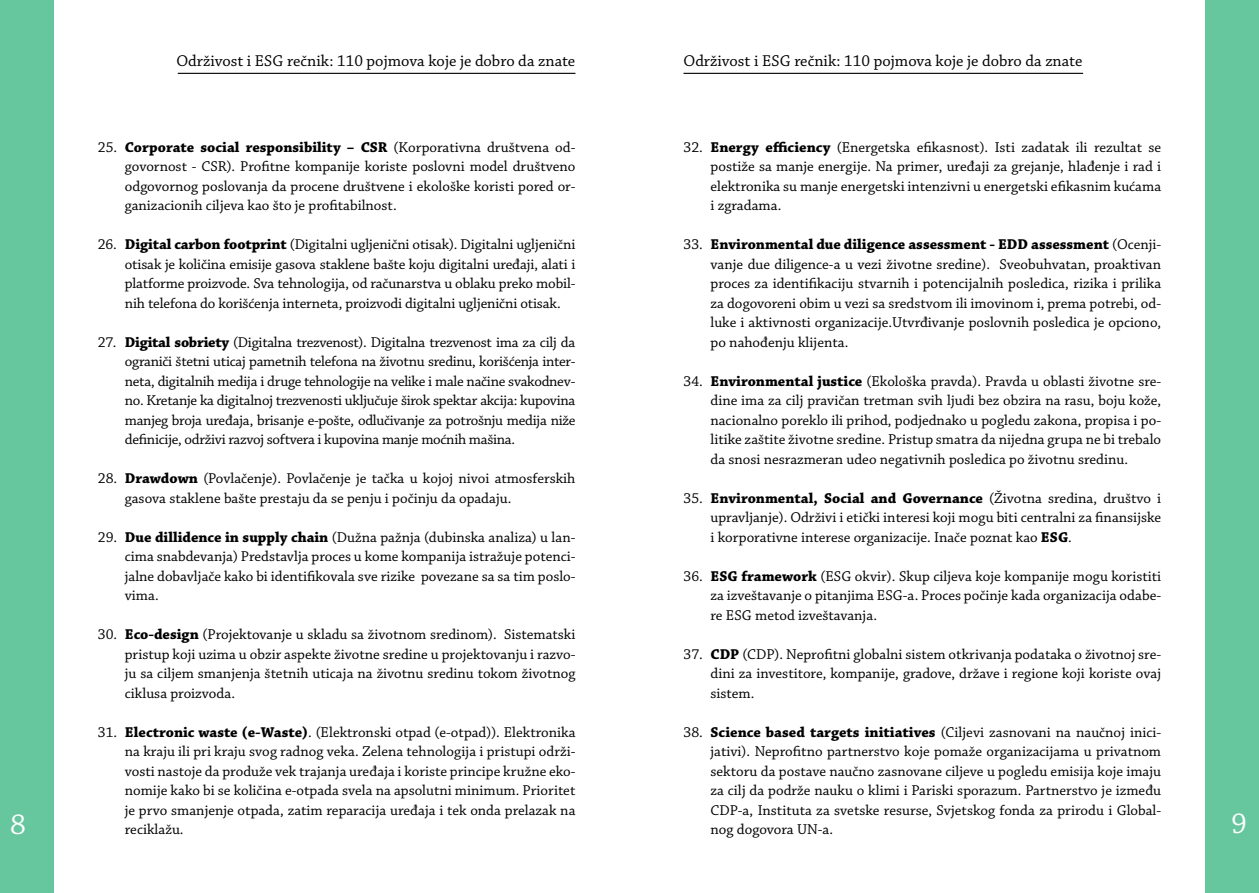
<style>
.page{position:relative;width:1259px;height:893px;background:#fff}
.page>*{position:absolute;margin:0;border:0;box-sizing:border-box;transform-origin:0 0}
.t1{font:30px "Chaparral Pro";color:#fff}
.t2{font:16.5px "Chaparral Pro";color:#000}
.t3{font:15px/19.5px "Chaparral Pro";color:#000;text-align:justify}
.s1{font-weight:700}
</style>
<div class="page">
<div style="left:1205px;top:0;width:54px;height:893px;background:#66c79f"></div>
<hr style="left:178px;top:73px;width:397px;height:1px;background:#000">
<hr style="left:683px;top:73px;width:400px;height:1px;background:#000">
<div style="left:0;top:0;width:54px;height:893px;background:#66c79f"></div>
<p class="t2" style="left:176px;top:51px;width:400px">Održivost i ESG rečnik: 110 pojmova koje je dobro da znate</p>
<p class="t2" style="left:683px;top:51px;width:400px">Održivost i ESG rečnik: 110 pojmova koje je dobro da znate</p>
<p class="t3" style="left:710px;top:138px;width:452px;text-indent:-27px">32. <span class="s1">Energy efficiency</span> (Energetska efikasnost). Isti zadatak ili rezultat se postiže sa manje energije. Na primer, uređaji za grejanje, hlađenje i rad i elektronika su manje energetski intenzivni u energetski efikasnim kućama i zgradama.</p>
<p class="t3" style="left:710px;top:235px;width:452px;text-indent:-27px">33. <span class="s1">Environmental due diligence assessment - EDD assessment</span> (Ocenji&shy;vanje due diligence-a u vezi životne sredine). Sveobuhvatan, proaktivan proces za identifikaciju stvarnih i potencijalnih posledica, rizika i prilika za dogovoreni obim u vezi sa sredstvom ili imovinom i, prema potrebi, od&shy;luke i aktivnosti organizacije.Utvrđivanje poslovnih posledica je opciono, po nahođenju klijenta.</p>
<p class="t3" style="left:710px;top:372px;width:452px;text-indent:-27px">34. <span class="s1">Environmental justice</span> (Ekološka pravda). Pravda u oblasti životne sre&shy;dine ima za cilj pravičan tretman svih ljudi bez obzira na rasu, boju kože, nacionalno poreklo ili prihod, podjednako u pogledu zakona, propisa i po&shy;litike zaštite životne sredine. Pristup smatra da nijedna grupa ne bi trebalo da snosi nesrazmeran udeo negativnih posledica po životnu sredinu.</p>
<p class="t3" style="left:710px;top:489px;width:452px;text-indent:-27px">35. <span class="s1">Environmental, Social and Governance</span> (Životna sredina, društvo i upravljanje). Održivi i etički interesi koji mogu biti centralni za finansijske i korporativne interese organizacije. Inače poznat kao <span class="s1">ESG</span>.</p>
<p class="t3" style="left:710px;top:567px;width:452px;text-indent:-27px">36. <span class="s1">ESG framework</span> (ESG okvir). Skup ciljeva koje kompanije mogu koristiti za izveštavanje o pitanjima ESG-a. Proces počinje kada organizacija odabe&shy;re ESG metod izveštavanja.</p>
<p class="t3" style="left:710px;top:645px;width:452px;text-indent:-27px">37. <span class="s1">CDP</span> (CDP). Neprofitni globalni sistem otkrivanja podataka o životnoj sre&shy;dini za investitore, kompanije, gradove, države i regione koji koriste ovaj sistem.</p>
<p class="t3" style="left:710px;top:723px;width:452px;text-indent:-27px">38. <span class="s1">Science based targets initiatives</span> (Ciljevi zasnovani na naučnoj inici&shy;jativi). Neprofitno partnerstvo koje pomaže organizacijama u privatnom sektoru da postave naučno zasnovane ciljeve u pogledu emisija koje imaju za cilj da podrže nauku o klimi i Pariski sporazum. Partnerstvo je između CDP-a, Instituta za svetske resurse, Svjetskog fonda za prirodu i Global&shy;nog dogovora UN-a.</p>
<p class="t3" style="left:125px;top:138px;width:452px;text-indent:-27px">25. <span class="s1">Corporate social responsibility – CSR</span> (Korporativna društvena od&shy;govornost - CSR). Profitne kompanije koriste poslovni model društveno odgovornog poslovanja da procene društvene i ekološke koristi pored or&shy;ganizacionih ciljeva kao što je profitabilnost.</p>
<p class="t3" style="left:125px;top:235px;width:452px;text-indent:-27px">26. <span class="s1">Digital carbon footprint</span> (Digitalni ugljenični otisak). Digitalni ugljenični otisak je količina emisije gasova staklene bašte koju digitalni uređaji, alati i platforme proizvode. Sva tehnologija, od računarstva u oblaku preko mobil&shy;nih telefona do korišćenja interneta, proizvodi digitalni ugljenični otisak.</p>
<p class="t3" style="left:125px;top:333px;width:452px;text-indent:-27px">27. <span class="s1">Digital sobriety</span> (Digitalna trezvenost). Digitalna trezvenost ima za cilj da ograniči štetni uticaj pametnih telefona na životnu sredinu, korišćenja inter&shy;neta, digitalnih medija i druge tehnologije na velike i male načine svakodnev&shy;no. Kretanje ka digitalnoj trezvenosti uključuje širok spektar akcija: kupovina manjeg broja uređaja, brisanje e-pošte, odlučivanje za potrošnju medija niže definicije, održivi razvoj softvera i kupovina manje moćnih mašina.</p>
<p class="t3" style="left:125px;top:469px;width:452px;text-indent:-27px">28. <span class="s1">Drawdown</span> (Povlačenje). Povlačenje je tačka u kojoj nivoi atmosferskih gasova staklene bašte prestaju da se penju i počinju da opadaju.</p>
<p class="t3" style="left:125px;top:528px;width:452px;text-indent:-27px">29. <span class="s1">Due dillidence in supply chain</span> (Dužna pažnja (dubinska analiza) u lan&shy;cima snabdevanja) Predstavlja proces u kome kompanija istražuje potenci&shy;jalne dobavljače kako bi identifikovala sve rizike povezane sa sa tim poslo&shy;vima.</p>
<p class="t3" style="left:125px;top:625px;width:452px;text-indent:-27px">30. <span class="s1">Eco-design</span> (Projektovanje u skladu sa životnom sredinom). Sistematski pristup koji uzima u obzir aspekte životne sredine u projektovanju i razvo&shy;ju sa ciljem smanjenja štetnih uticaja na životnu sredinu tokom životnog ciklusa proizvoda.</p>
<p class="t3" style="left:125px;top:723px;width:452px;text-indent:-27px">31. <span class="s1">Electronic waste (e-Waste)</span>. (Elektronski otpad (e-otpad)). Elektronika na kraju ili pri kraju svog radnog veka. Zelena tehnologija i pristupi održi&shy;vosti nastoje da produže vek trajanja uređaja i koriste principe kružne eko&shy;nomije kako bi se količina e-otpada svela na apsolutni minimum. Prioritet je prvo smanjenje otpada, zatim reparacija uređaja i tek onda prelazak na reciklažu.</p>
<h1 class="t1" style="left:10px;top:808px;width:17px">8</h1>
<h1 class="t1" style="left:1231px;top:807px;width:17px">9</h1>
</div>
